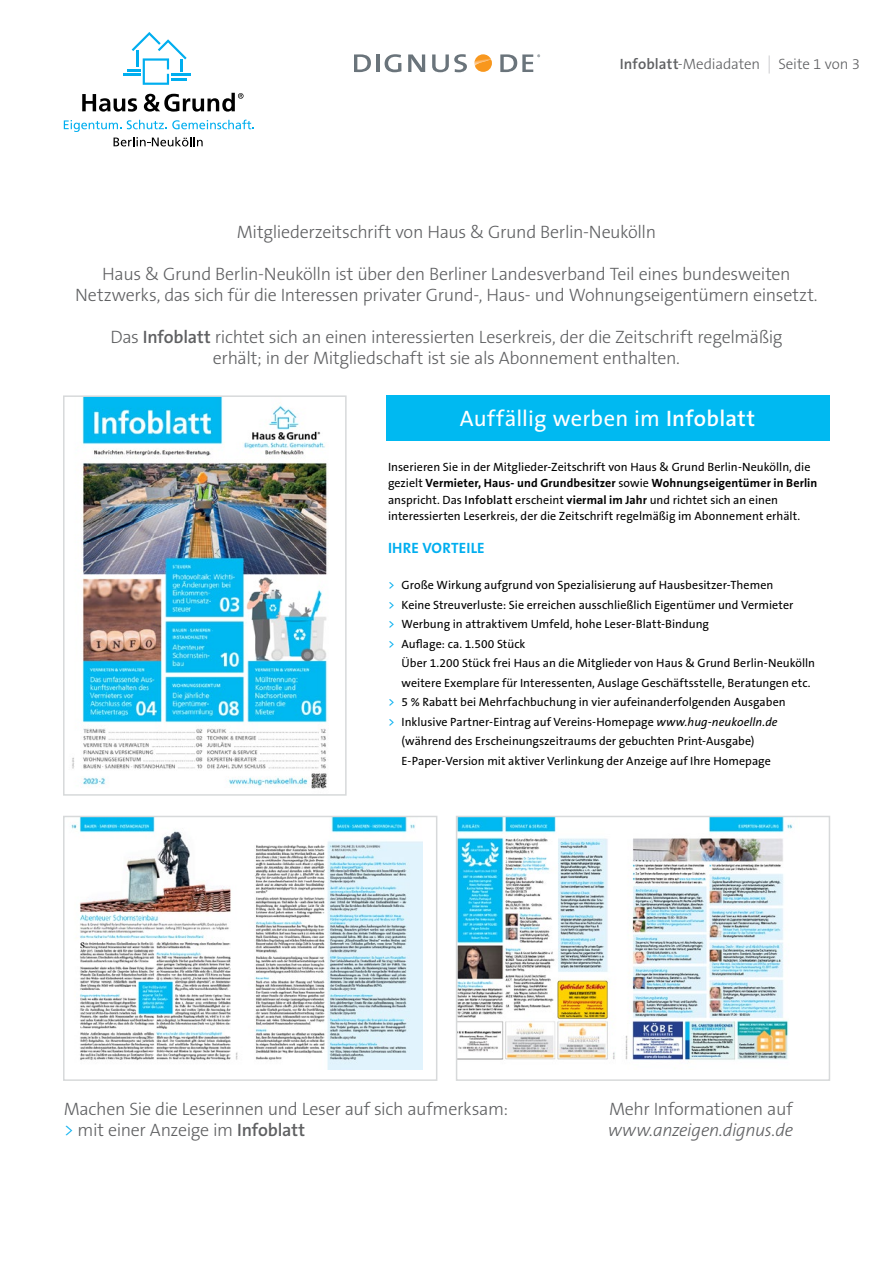
<style>
.page{position:relative;width:893px;height:1263px;background:#fff}
.page>*{position:absolute;margin:0;border:0;box-sizing:border-box;transform-origin:0 0}
.t1{font:22.5px "The Sans";letter-spacing:.01em;color:#fff}
.t2{font:300 18px/21px "The Sans B3";letter-spacing:-.02em;color:#5f6062;text-align:center}
.t3{font:italic 300 18px "The Sans B3";letter-spacing:-.02em;color:#5f6062}
.t4{font:300 15px "The Sans B3";letter-spacing:-.01em;color:#5f6062}
.t5{font:700 15px "The Sans B7";letter-spacing:.01em;color:#00aeef}
.t6{font:12px/19.5px "The Sans B5 Plain";letter-spacing:.005em;color:#000}
.t7{font:700 12px "The Sans B7";letter-spacing:.01em;color:#000}
.s1{font-family:"The Sans B6";font-weight:600}
.s2{font-size:18px;color:#c9cacc}
.s3{font-family:"The Sans B5 Plain";font-weight:400}
.s4{font-family:"The Sans";font-weight:400}
.s5{font-family:"The Sans B7";font-weight:700}
.s6{color:#00aeef}
.s7{font-style:italic}
</style>
<div class="page">
<img style="left:71px;top:819px;width:351px;height:251px">
<div style="left:63px;top:816px;width:374px;height:265px;border:2px solid #d7d9da"></div>
<img style="left:459px;top:819px;width:334px;height:241px">
<div style="left:456px;top:816px;width:374px;height:265px;border:2px solid #d7d9da"></div>
<img style="left:72px;top:398px;width:256px;height:391px">
<div style="left:63px;top:395px;width:284px;height:401px;border:2px solid #d7d9da"></div>
<div style="left:386px;top:395px;width:443px;height:46px;background:#00b9f1"></div>
<svg style="left:354px;top:54px;width:17px;height:18px"></svg>
<hr style="left:376px;top:54px;width:3px;height:18px;background:#6a747b">
<svg style="left:385px;top:54px;width:16px;height:18px"></svg>
<svg style="left:408px;top:54px;width:17px;height:18px"></svg>
<svg style="left:432px;top:54px;width:35px;height:18px"></svg>
<svg style="left:500px;top:54px;width:40px;height:18px"></svg>
<svg style="left:474px;top:54px;width:18px;height:18px"></svg>
<hr style="left:171px;top:74px;width:20px;height:2px;background:#00aeef">
<svg style="left:123px;top:32px;width:64px;height:53px"></svg>
<svg style="left:82px;top:94px;width:55px;height:18px"></svg>
<svg style="left:144px;top:93px;width:100px;height:19px"></svg>
<svg style="left:64px;top:120px;width:190px;height:26px"></svg>
<p class="t4" style="left:620px;top:55px;width:242px"><span class="s1">Infoblatt</span>-Mediadaten <span class="s2">|</span> Seite 1 von 3</p>
<h2 class="t2" style="left:237px;top:222px;width:421px">Mitgliederzeitschrift von Haus &amp; Grund Berlin-Neukölln</h2>
<h2 class="t2" style="left:75px;top:264px;width:744px">Haus &amp; Grund Berlin-Neukölln ist über den Berliner Landesverband Teil eines bundesweiten<br>Netzwerks, das sich für die Interessen privater Grund-, Haus- und Wohnungseigentümern einsetzt.</h2>
<h2 class="t2" style="left:110px;top:327px;width:673px">Das <span class="s1">Infoblatt</span> richtet sich an einen interessierten Leserkreis, der die Zeitschrift regelmäßig erhält; in der Mitgliedschaft ist sie als Abonnement enthalten.</h2>
<h1 class="t1" style="left:460px;top:404px;width:297px">Auffällig werben im <span class="s1">Infoblatt</span></h1>
<p class="t6" style="left:388px;top:457px;width:424px">Inserieren Sie in der Mitglieder-Zeitschrift von Haus &amp; Grund Berlin-Neukölln, die</p>
<p class="t7" style="left:388px;top:477px;width:431px"><span class="s3">gezielt</span> Vermieter, Haus- und Grundbesitzer <span class="s4">sowie</span> Wohnungseigentümer in Berlin</p>
<p class="t6" style="left:388px;top:492px;width:414px;line-height:16.5px">anspricht. Das <span class="s1">Infoblatt</span> erscheint <span class="s5">viermal im Jahr</span> und richtet sich an einen interessierten Leserkreis, der die Zeitschrift regelmäßig im Abonnement erhält.</p>
<p class="t5" style="left:388px;top:540px;width:98px">IHRE VORTEILE</p>
<p class="t6" style="left:388px;top:576px;width:407px"><span class="s6">&gt;</span> Große Wirkung aufgrund von Spezialisierung auf Hausbesitzer-Themen<br><span class="s6">&gt;</span> Keine Streuverluste: Sie erreichen ausschließlich Eigentümer und Vermieter <span class="s6">&gt;</span> Werbung in attraktivem Umfeld, hohe Leser-Blatt-Bindung<br><span class="s6">&gt;</span> Auflage: ca. 1.500 Stück</p>
<p class="t6" style="left:401px;top:654px;width:415px">Über 1.200 Stück frei Haus an die Mitglieder von Haus &amp; Grund Berlin-Neukölln</p>
<p class="t6" style="left:401px;top:673px;width:411px">weitere Exemplare für Interessenten, Auslage Geschäftsstelle, Beratungen etc.</p>
<p class="t6" style="left:388px;top:693px;width:399px"><span class="s6">&gt;</span> 5 % Rabatt bei Mehrfachbuchung in vier aufeinanderfolgenden Ausgaben</p>
<p class="t6" style="left:388px;top:712px;width:391px"><span class="s6">&gt;</span> Inklusive Partner-Eintrag auf Vereins-Homepage <span class="s7">www.hug-neukoelln.de</span></p>
<p class="t6" style="left:401px;top:732px;width:355px">(während des Erscheinungszeitraums der gebuchten Print-Ausgabe)</p>
<p class="t6" style="left:401px;top:751px;width:371px">E-Paper-Version mit aktiver Verlinkung der Anzeige auf Ihre Homepage</p>
<h2 class="t2" style="left:64px;top:1099px;width:446px;text-align:left">Machen Sie die Leserinnen und Leser auf sich aufmerksam: <span class="s6">&gt;</span> mit einer Anzeige im <span class="s1">Infoblatt</span></h2>
<h2 class="t2" style="left:609px;top:1098px;width:185px">Mehr Informationen auf</h2>
<h2 class="t3" style="left:608px;top:1120px;width:187px">www.anzeigen.dignus.de</h2>
</div>
